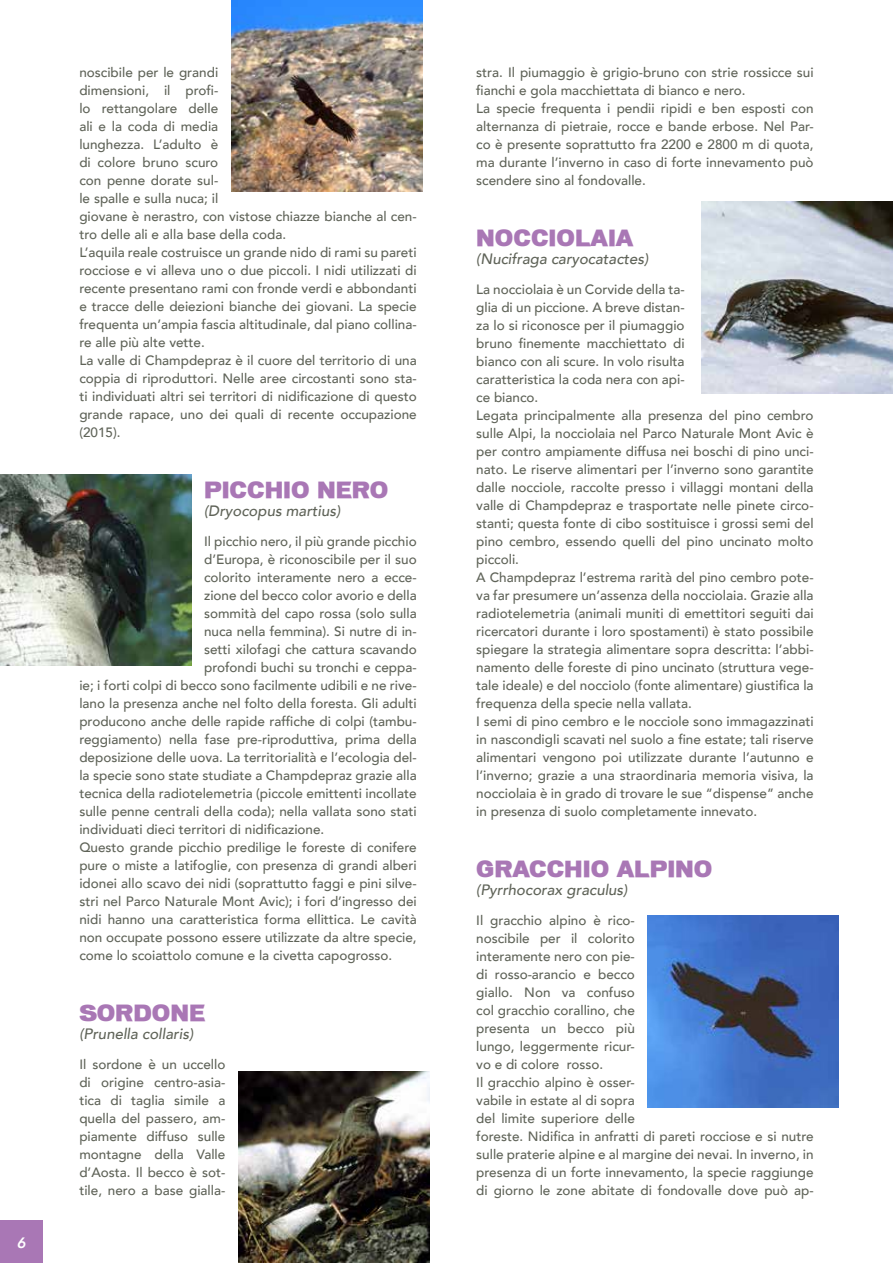
<style>
.page{position:relative;width:893px;height:1263px;background:#fff}
.page>*{position:absolute;margin:0;border:0;box-sizing:border-box;transform-origin:0 0}
.t1{font:21px "Macromedia";color:#a977b5}
.t2{font:italic 500 15px "Avenir";color:#5f6358}
.t3{font:italic 800 15px "Avenir";color:#fff}
.t4{font:500 13.5px/18px "Avenir";color:#5f6358}
</style>
<div class="page">
<img style="left:231px;top:0;width:191px;height:191px">
<img style="left:0;top:474px;width:191px;height:191px">
<img style="left:702px;top:202px;width:191px;height:191px">
<img style="left:238px;top:1071px;width:191px;height:192px">
<img style="left:648px;top:916px;width:191px;height:191px">
<div style="left:0;top:1220px;width:43px;height:43px;background:#a977b5"></div>
<p class="t3" style="left:17px;top:1233px;width:10px">6</p>
<p class="t4" style="left:79px;top:62px;width:339px">noscibile per le grandi<br>dimensioni, il profi-<br>lo rettangolare delle<br>ali e la coda di media<br>lunghezza. L’adulto è<br>di colore bruno scuro<br>con penne dorate sul-<br>le spalle e sulla nuca; il<br>giovane è nerastro, con vistose chiazze bianche al cen&shy;tro delle ali e alla base della coda.<br>L’aquila reale costruisce un grande nido di rami su pareti rocciose e vi alleva uno o due piccoli. I nidi utilizzati di recente presentano rami con fronde verdi e abbondanti e tracce delle deiezioni bianche dei giovani. La specie frequenta un’ampia fascia altitudinale, dal piano collina&shy;re alle più alte vette.<br>La valle di Champdepraz è il cuore del territorio di una coppia di riproduttori. Nelle aree circostanti sono sta&shy;ti individuati altri sei territori di nidificazione di questo grande rapace, uno dei quali di recente occupazione (2015).</p>
<h1 class="t1" style="left:204px;top:477px;width:186px">PICCHIO NERO</h1>
<p class="t2" style="left:204px;top:502px;width:138px">(Dryocopus martius)</p>
<p class="t4" style="left:204px;top:531px;width:214px">Il picchio nero, il più grande picchio</p>
<p class="t4" style="left:204px;top:549px;width:214px">d’Europa, è riconoscibile per il suo</p>
<p class="t4" style="left:204px;top:567px;width:214px">colorito interamente nero a ecce-</p>
<p class="t4" style="left:204px;top:585px;width:214px">zione del becco color avorio e della</p>
<p class="t4" style="left:204px;top:603px;width:214px">sommità del capo rossa (solo sulla</p>
<p class="t4" style="left:204px;top:621px;width:214px">nuca nella femmina). Si nutre di in-</p>
<p class="t4" style="left:204px;top:639px;width:214px">setti xilofagi che cattura scavando</p>
<p class="t4" style="left:204px;top:657px;width:214px">profondi buchi su tronchi e ceppa-</p>
<p class="t4" style="left:79px;top:675px;width:339px">ie; i forti colpi di becco sono facilmente udibili e ne rive-</p>
<p class="t4" style="left:79px;top:693px;width:339px">lano la presenza anche nel folto della foresta. Gli adulti</p>
<p class="t4" style="left:79px;top:711px;width:339px">producono anche delle rapide raffiche di colpi (tambu-</p>
<p class="t4" style="left:79px;top:729px;width:339px">reggiamento) nella fase pre-riproduttiva, prima della</p>
<p class="t4" style="left:79px;top:747px;width:339px">deposizione delle uova. La territorialità e l’ecologia del-</p>
<p class="t4" style="left:79px;top:765px;width:339px">la specie sono state studiate a Champdepraz grazie alla</p>
<p class="t4" style="left:79px;top:783px;width:339px">tecnica della radiotelemetria (piccole emittenti incollate</p>
<p class="t4" style="left:79px;top:801px;width:339px">sulle penne centrali della coda); nella vallata sono stati</p>
<p class="t4" style="left:79px;top:819px;width:246px">individuati dieci territori di nidificazione.</p>
<p class="t4" style="left:79px;top:837px;width:339px">Questo grande picchio predilige le foreste di conifere</p>
<p class="t4" style="left:79px;top:855px;width:339px">pure o miste a latifoglie, con presenza di grandi alberi</p>
<p class="t4" style="left:79px;top:873px;width:339px">idonei allo scavo dei nidi (soprattutto faggi e pini silve-</p>
<p class="t4" style="left:79px;top:891px;width:339px">stri nel Parco Naturale Mont Avic); i fori d’ingresso dei</p>
<p class="t4" style="left:79px;top:909px;width:339px">nidi hanno una caratteristica forma ellittica. Le cavità</p>
<p class="t4" style="left:79px;top:927px;width:339px">non occupate possono essere utilizzate da altre specie,</p>
<p class="t4" style="left:79px;top:945px;width:314px">come lo scoiattolo comune e la civetta capogrosso.</p>
<h1 class="t1" style="left:79px;top:1000px;width:127px">SORDONE</h1>
<p class="t2" style="left:79px;top:1025px;width:115px">(Prunella collaris)</p>
<p class="t4" style="left:79px;top:1055px;width:148px;text-align:justify">Il sordone è un uccello di origine centro-asia&shy;tica di taglia simile a quella del passero, am&shy;piamente diffuso sulle montagne della Valle d’Aosta. Il becco è sot&shy;tile, nero a base gialla-</p>
<p class="t4" style="left:476px;top:62px;width:339px">stra. Il piumaggio è grigio-bruno con strie rossicce sui fianchi e gola macchiettata di bianco e nero.<br>La specie frequenta i pendii ripidi e ben esposti con alternanza di pietraie, rocce e bande erbose. Nel Par&shy;co è presente soprattutto fra 2200 e 2800 m di quota, ma durante l’inverno in caso di forte innevamento può scendere sino al fondovalle.</p>
<h1 class="t1" style="left:476px;top:225px;width:159px">NOCCIOLAIA</h1>
<p class="t2" style="left:476px;top:250px;width:174px">(Nucifraga caryocatactes)</p>
<p class="t4" style="left:476px;top:279px;width:339px">La nocciolaia è un Corvide della ta-<br>glia di un piccione. A breve distan-<br>za lo si riconosce per il piumaggio<br>bruno finemente macchiettato di<br>bianco con ali scure. In volo risulta<br>caratteristica la coda nera con api-<br>ce bianco.<br>Legata principalmente alla presenza del pino cembro sulle Alpi, la nocciolaia nel Parco Naturale Mont Avic è per contro ampiamente diffusa nei boschi di pino unci&shy;nato. Le riserve alimentari per l’inverno sono garantite dalle nocciole, raccolte presso i villaggi montani della valle di Champdepraz e trasportate nelle pinete circo&shy;stanti; questa fonte di cibo sostituisce i grossi semi del pino cembro, essendo quelli del pino uncinato molto piccoli.<br>A Champdepraz l’estrema rarità del pino cembro pote&shy;va far presumere un’assenza della nocciolaia. Grazie alla radiotelemetria (animali muniti di emettitori seguiti dai ricercatori durante i loro spostamenti) è stato possibile spiegare la strategia alimentare sopra descritta: l’abbi&shy;namento delle foreste di pino uncinato (struttura vege&shy;tale ideale) e del nocciolo (fonte alimentare) giustifica la frequenza della specie nella vallata.<br>I semi di pino cembro e le nocciole sono immagazzinati in nascondigli scavati nel suolo a fine estate; tali riserve alimentari vengono poi utilizzate durante l’autunno e l’inverno; grazie a una straordinaria memoria visiva, la nocciolaia è in grado di trovare le sue “dispense” anche in presenza di suolo completamente innevato.</p>
<h1 class="t1" style="left:476px;top:856px;width:238px">GRACCHIO ALPINO</h1>
<p class="t2" style="left:476px;top:881px;width:153px">(Pyrrhocorax graculus)</p>
<p class="t4" style="left:476px;top:911px;width:339px">Il gracchio alpino è rico-<br>noscibile per il colorito<br>interamente nero con pie-<br>di rosso-arancio e becco<br>giallo. Non va confuso<br>col gracchio corallino, che<br>presenta un becco più<br>lungo, leggermente ricur-<br>vo e di colore rosso.<br>Il gracchio alpino è osser-<br>vabile in estate al di sopra<br>del limite superiore delle<br>foreste. Nidifica in anfratti di pareti rocciose e si nutre sulle praterie alpine e al margine dei nevai. In inverno, in presenza di un forte innevamento, la specie raggiunge di giorno le zone abitate di fondovalle dove può ap-</p>
</div>
